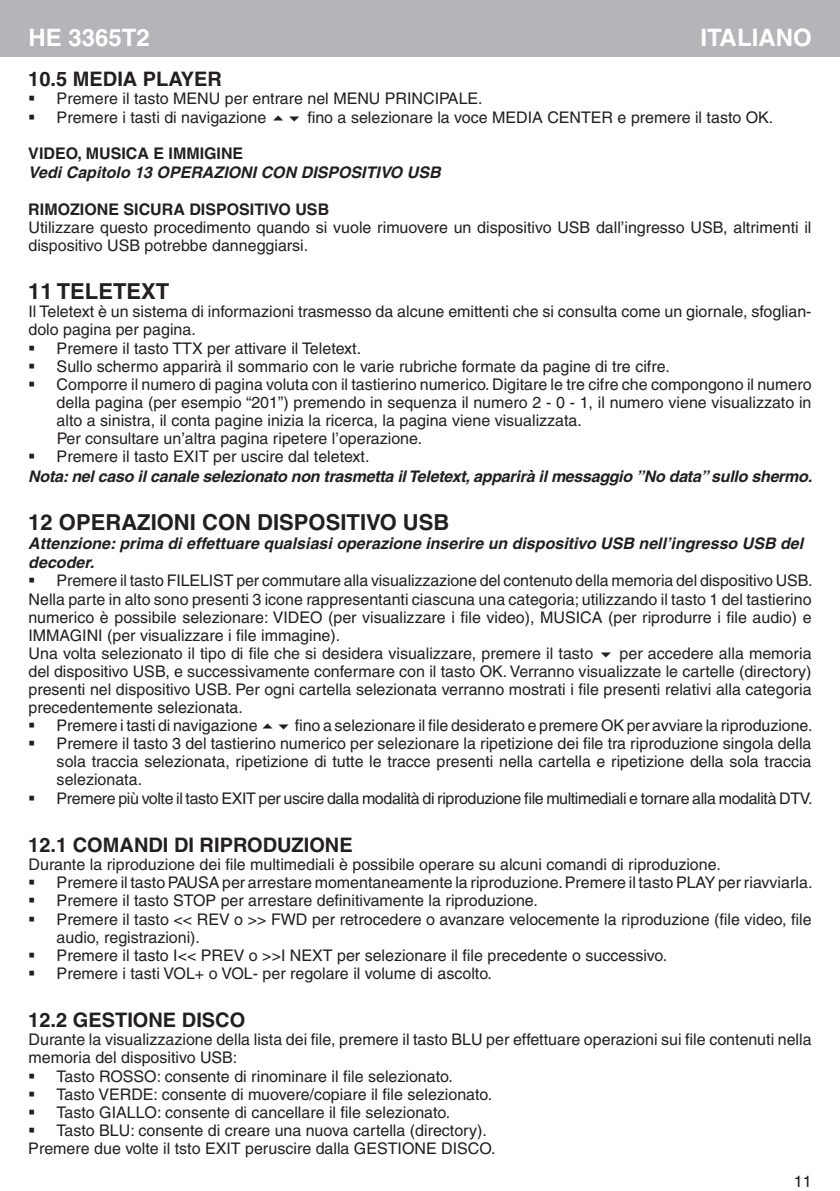
<style>
.page{position:relative;width:840px;height:1191px;background:#fff}
.page>*{position:absolute;margin:0;border:0;box-sizing:border-box;transform-origin:0 0}
.Titolo_lingua{font:700 24px "Helvetica";color:#fff}
.Titolo{font:700 22px "Helvetica";color:#231f20}
.Sottotitolo{font:700 20px "Helvetica";color:#231f20}
.Testo_rientrato{font:16px/18px "Helvetica";color:#231f20;text-align:justify}
.Corpo_testo{font:16px/18px "Helvetica";color:#231f20}
.Didascalia{font:italic 700 16px/19.2px "Helvetica";color:#231f20}
.Testo_rientrato-2{font:16px "Helvetica";letter-spacing:-.025em;color:#231f20}
.Testo_rientrato-3{font:700 16px "Helvetica";color:#231f20}
</style>
<div class="page">
<div style="left:0;top:0;width:839px;height:57px;background:#b4b5b8"></div>
<p class="Titolo_lingua" style="left:700px;top:23px;width:113px">ITALIANO</p>
<h1 class="Titolo_lingua" style="left:28px;top:23px;width:123px">HE 3365T2</h1>
<p class="Sottotitolo" style="left:28px;top:67px;width:195px">10.5 MEDIA PLAYER</p>
<p class="Testo_rientrato" style="left:28px;top:90px;width:455px">▪ Premere il tasto MENU per entrare nel MENU PRINCIPALE.</p>
<p class="Testo_rientrato" style="left:28px;top:108px;width:239px">▪ Premere i tasti di navigazione</p>
<p class="Testo_rientrato" style="left:307px;top:108px;width:467px">fino a selezionare la voce MEDIA CENTER e premere il tasto OK.</p>
<p class="Testo_rientrato-3" style="left:28px;top:144px;width:216px">VIDEO, MUSICA E IMMIGINE</p>
<p class="Didascalia" style="left:28px;top:163px;width:413px">Vedi Capitolo 13 OPERAZIONI CON DISPOSITIVO USB</p>
<p class="Testo_rientrato-3" style="left:28px;top:199px;width:302px">RIMOZIONE SICURA DISPOSITIVO USB</p>
<p class="Corpo_testo" style="left:28px;top:218px;width:784px">Utilizzare questo procedimento quando si vuole rimuovere un dispositivo USB dall’ingresso USB, altrimenti il dispositivo USB potrebbe danneggiarsi.</p>
<p class="Titolo" style="left:28px;top:278px;width:142px">11 TELETEXT</p>
<p class="Corpo_testo" style="left:28px;top:303px;width:784px">Il Teletext è un sistema di informazioni trasmesso da alcune emittenti che si consulta come un giornale, sfoglian&shy;dolo pagina per pagina.</p>
<p class="Testo_rientrato" style="left:28px;top:339px;width:334px">▪ Premere il tasto TTX per attivare il Teletext.</p>
<p class="Testo_rientrato" style="left:28px;top:357px;width:642px">▪ Sullo schermo apparirà il sommario con le varie rubriche formate da pagine di tre cifre.</p>
<p class="Testo_rientrato" style="left:57px;top:375px;width:756px;text-indent:-28px">▪ Comporre il numero di pagina voluta con il tastierino numerico. Digitare le tre cifre che compongono il numero della pagina (per esempio “201”) premendo in sequenza il numero 2 - 0 - 1, il numero viene visualizzato in alto a sinistra, il conta pagine inizia la ricerca, la pagina viene visualizzata.</p>
<p class="Testo_rientrato" style="left:57px;top:429px;width:367px">Per consultare un’altra pagina ripetere l’operazione.</p>
<p class="Testo_rientrato" style="left:28px;top:448px;width:342px">▪ Premere il tasto EXIT per uscire dal teletext.</p>
<p class="Didascalia" style="left:28px;top:466px;width:784px">Nota: nel caso il canale selezionato non trasmetta il Teletext, apparirà il messaggio ”No data” sullo shermo.</p>
<p class="Titolo" style="left:28px;top:509px;width:422px">12 OPERAZIONI CON DISPOSITIVO USB</p>
<p class="Didascalia" style="left:28px;top:533px;width:776px">Attenzione: prima di effettuare qualsiasi operazione inserire un dispositivo USB nell’ingresso USB del decoder.</p>
<p class="Testo_rientrato" style="left:28px;top:572px;width:785px">▪ Premere il tasto FILELIST per commutare alla visualizzazione del contenuto della memoria del dispositivo USB.</p>
<p class="Corpo_testo" style="left:28px;top:590px;width:784px;text-align:justify">Nella parte in alto sono presenti 3 icone rappresentanti ciascuna una categoria; utilizzando il tasto 1 del tastierino numerico è possibile selezionare: VIDEO (per visualizzare i file video), MUSICA (per riprodurre i file audio) e IMMAGINI (per visualizzare i file immagine).</p>
<p class="Corpo_testo" style="left:28px;top:644px;width:566px">Una volta selezionato il tipo di file che si desidera visualizzare, premere il tasto</p>
<p class="Corpo_testo" style="left:28px;top:644px;width:784px;text-align:justify;text-indent:591px">per accedere alla memoria del dispositivo USB, e successivamente confermare con il tasto OK. Verranno visualizzate le cartelle (directory) presenti nel dispositivo USB. Per ogni cartella selezionata verranno mostrati i file presenti relativi alla categoria precedentemente selezionata.</p>
<p class="Testo_rientrato" style="left:28px;top:716px;width:231px">▪ Premere i tasti di navigazione</p>
<p class="Testo_rientrato" style="left:294px;top:716px;width:519px">fino a selezionare il file desiderato e premere OK per avviare la riproduzione.</p>
<p class="Testo_rientrato" style="left:57px;top:734px;width:756px;text-indent:-28px">▪ Premere il tasto 3 del tastierino numerico per selezionare la ripetizione dei file tra riproduzione singola della sola traccia selezionata, ripetizione di tutte le tracce presenti nella cartella e ripetizione della sola traccia selezionata.</p>
<p class="Testo_rientrato-2" style="left:28px;top:788px;width:785px">▪ Premere più volte il tasto EXIT per uscire dalla modalità di riproduzione file multimediali e tornare alla modalità DTV.</p>
<p class="Sottotitolo" style="left:28px;top:832px;width:326px">12.1 COMANDI DI RIPRODUZIONE</p>
<p class="Corpo_testo" style="left:28px;top:855px;width:693px">Durante la riproduzione dei file multimediali è possibile operare su alcuni comandi di riproduzione.</p>
<p class="Testo_rientrato" style="left:28px;top:873px;width:785px">▪ Premere il tasto PAUSA per arrestare momentaneamente la riproduzione. Premere il tasto PLAY per riavviarla.</p>
<p class="Testo_rientrato" style="left:28px;top:891px;width:511px">▪ Premere il tasto STOP per arrestare definitivamente la riproduzione.</p>
<p class="Testo_rientrato" style="left:57px;top:910px;width:756px;text-indent:-28px">▪ Premere il tasto &lt;&lt; REV o &gt;&gt; FWD per retrocedere o avanzare velocemente la riproduzione (file video, file audio, registrazioni).</p>
<p class="Testo_rientrato" style="left:28px;top:946px;width:640px">▪ Premere il tasto I&lt;&lt; PREV o &gt;&gt;I NEXT per selezionare il file precedente o successivo.</p>
<p class="Testo_rientrato" style="left:28px;top:964px;width:465px">▪ Premere i tasti VOL+ o VOL- per regolare il volume di ascolto.</p>
<p class="Sottotitolo" style="left:28px;top:1008px;width:218px">12.2 GESTIONE DISCO</p>
<p class="Corpo_testo" style="left:28px;top:1030px;width:784px">Durante la visualizzazione della lista dei file, premere il tasto BLU per effettuare operazioni sui file contenuti nella memoria del dispositivo USB:</p>
<p class="Testo_rientrato" style="left:28px;top:1067px;width:426px">▪ Tasto ROSSO: consente di rinominare il file selezionato.</p>
<p class="Testo_rientrato" style="left:28px;top:1085px;width:465px">▪ Tasto VERDE: consente di muovere/copiare il file selezionato.</p>
<p class="Testo_rientrato" style="left:28px;top:1103px;width:423px">▪ Tasto GIALLO: consente di cancellare il file selezionato.</p>
<p class="Testo_rientrato" style="left:28px;top:1121px;width:460px">▪ Tasto BLU: consente di creare una nuova cartella (directory).</p>
<p class="Testo_rientrato" style="left:28px;top:1139px;width:468px">Premere due volte il tsto EXIT peruscire dalla GESTIONE DISCO.</p>
<p class="Testo_rientrato" style="left:793px;top:1171px;width:19px">11</p>
</div>
